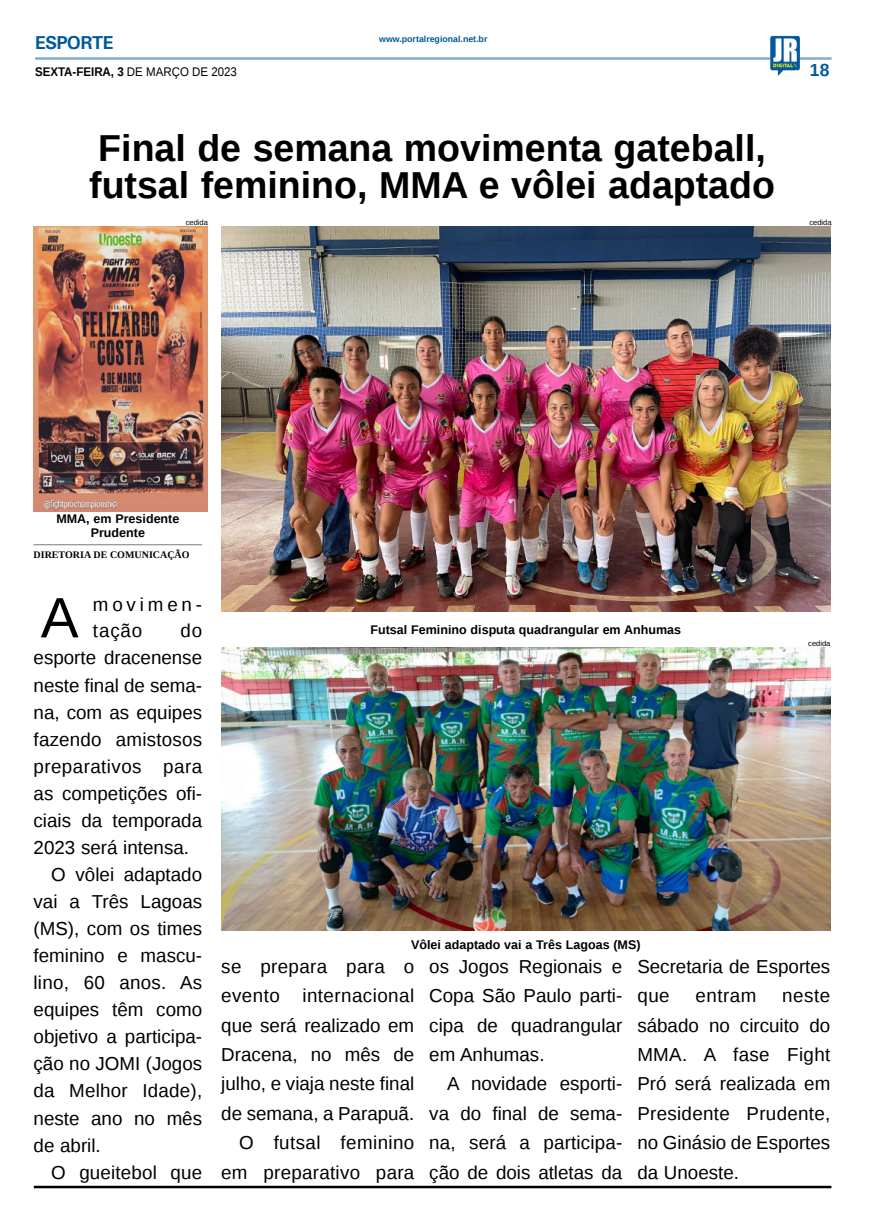
<style>
.page{position:relative;width:869px;height:1223px;background:#fff}
.page>*{position:absolute;margin:0;border:0;box-sizing:border-box;transform-origin:0 0}
.MATÉRIA{font:56.88px "Liberation Sans";color:#000}
.TÍTULO{font:700 37.5px "Liberation Sans";color:#000}
.MATÉRIA-2{font:18.75px/29.4px "Liberation Sans";color:#000;text-align:justify}
.MATÉRIA-3{font:18.75px/26.2px "Liberation Sans";letter-spacing:.205em;color:#000}
.TITULO_PG{font:700 18.75px "Univers";letter-spacing:-.04em;color:#005a9e}
.TÍTULO-2{font:700 17.5px "Liberation Sans";color:#005a9e}
.LEGENDA{font:700 12.5px/13.8px "Liberation Sans";color:#000;text-align:center}
.LEGENDA-2{font:700 12.5px "Liberation Sans";color:#000;scale:.92 1}
.CRÉDITO_NOME{font:700 10px "Liberation Serif";color:#000}
.DATA_PG{font:700 8.75px "Liberation Sans";color:#005a9e}
.CRÉDITO_FOTO{font:7.5px "Liberation Sans";color:#000}
.s1{font-weight:400}
</style>
<div class="page">
<hr style="left:35px;top:57px;width:796px;height:3px;background:#005a9e">
<img style="left:769px;top:36px;width:30px;height:40px">
<hr style="left:34px;top:1185px;width:797px;height:3px;background:#000">
<img style="left:221px;top:227px;width:609px;height:384px">
<img style="left:221px;top:647px;width:609px;height:283px">
<img style="left:34px;top:227px;width:174px;height:285px">
<hr style="left:34px;top:544px;width:168px;height:1px;background:#939598">
<p class="TITULO_PG" style="left:35px;top:31px;width:80px">ESPORTE</p>
<p class="LEGENDA-2" style="left:35px;top:63px;width:221px">SEXTA-FEIRA, 3 <span class="s1">DE MARÇO DE 2023</span></p>
<p class="DATA_PG" style="left:379px;top:33px;width:110px">www.portalregional.net.br</p>
<p class="TÍTULO" style="left:98px;top:122px;width:668px">Final de semana movimenta gateball,</p>
<p class="TÍTULO" style="left:89px;top:159px;width:687px">futsal feminino, MMA e vôlei adaptado</p>
<p class="TÍTULO-2" style="left:809px;top:58px;width:21px">18</p>
<p class="CRÉDITO_FOTO" style="left:186px;top:218px;width:24px">cedida</p>
<p class="CRÉDITO_FOTO" style="left:809px;top:218px;width:24px">cedida</p>
<p class="LEGENDA" style="left:56px;top:511px;width:124px">MMA, em Presidente<br>Prudente</p>
<p class="CRÉDITO_NOME" style="left:34px;top:548px;width:157px">DIRETORIA DE COMUNICAÇÃO</p>
<p class="MATÉRIA" style="left:41px;top:585px;width:39px">A</p>
<p class="MATÉRIA-3" style="left:93px;top:592px;width:111px">movimen&shy;tação</p>
<p class="MATÉRIA-2" style="left:34px;top:618px;width:170px;line-height:27px;text-indent:147px">do esporte dracenense neste final de sema&shy;na, com as equipes fazendo amistosos preparativos para as competições ofi&shy;ciais da temporada 2023 será intensa.</p>
<p class="MATÉRIA-2" style="left:34px;top:861px;width:170px;line-height:27px;text-indent:18px">O vôlei adaptado vai a Três Lagoas (MS), com os times feminino e mascu&shy;lino, 60 anos. As equipes têm como objetivo a participa&shy;ção no JOMI (Jogos da Melhor Idade), neste ano no mês de abril.</p>
<p class="MATÉRIA-2" style="left:51px;top:1158px;width:152px">O gueitebol que</p>
<p class="LEGENDA" style="left:370px;top:622px;width:312px">Futsal Feminino disputa quadrangular em Anhumas</p>
<p class="LEGENDA" style="left:411px;top:937px;width:231px">Vôlei adaptado vai a Três Lagoas (MS)</p>
<p class="CRÉDITO_FOTO" style="left:807px;top:638px;width:24px">cedida</p>
<p class="MATÉRIA-2" style="left:221px;top:952px;width:194px">se prepara para o evento internacional que será realizado em Dracena, no mês de julho, e viaja neste final de semana, a Parapuã.</p>
<p class="MATÉRIA-2" style="left:221px;top:1128px;width:194px;text-align:right">O futsal feminino em preparativo para</p>
<p class="MATÉRIA-2" style="left:429px;top:952px;width:194px">os Jogos Regionais e Copa São Paulo parti&shy;cipa de quadrangular em Anhumas.</p>
<p class="MATÉRIA-2" style="left:429px;top:1070px;width:194px;text-indent:18px">A novidade esporti&shy;va do final de sema&shy;na, será a participa&shy;ção de dois atletas da</p>
<p class="MATÉRIA-2" style="left:637px;top:952px;width:194px">Secretaria de Esportes que</p>
<p class="MATÉRIA-2" style="left:637px;top:981px;width:194px;text-indent:145px">neste sábado no circuito do MMA. A fase Fight Pró será realizada em Presidente Prudente, no Ginásio de Esportes da Unoeste.</p>
<p class="MATÉRIA-2" style="left:695px;top:981px;width:63px">entram</p>
</div>
